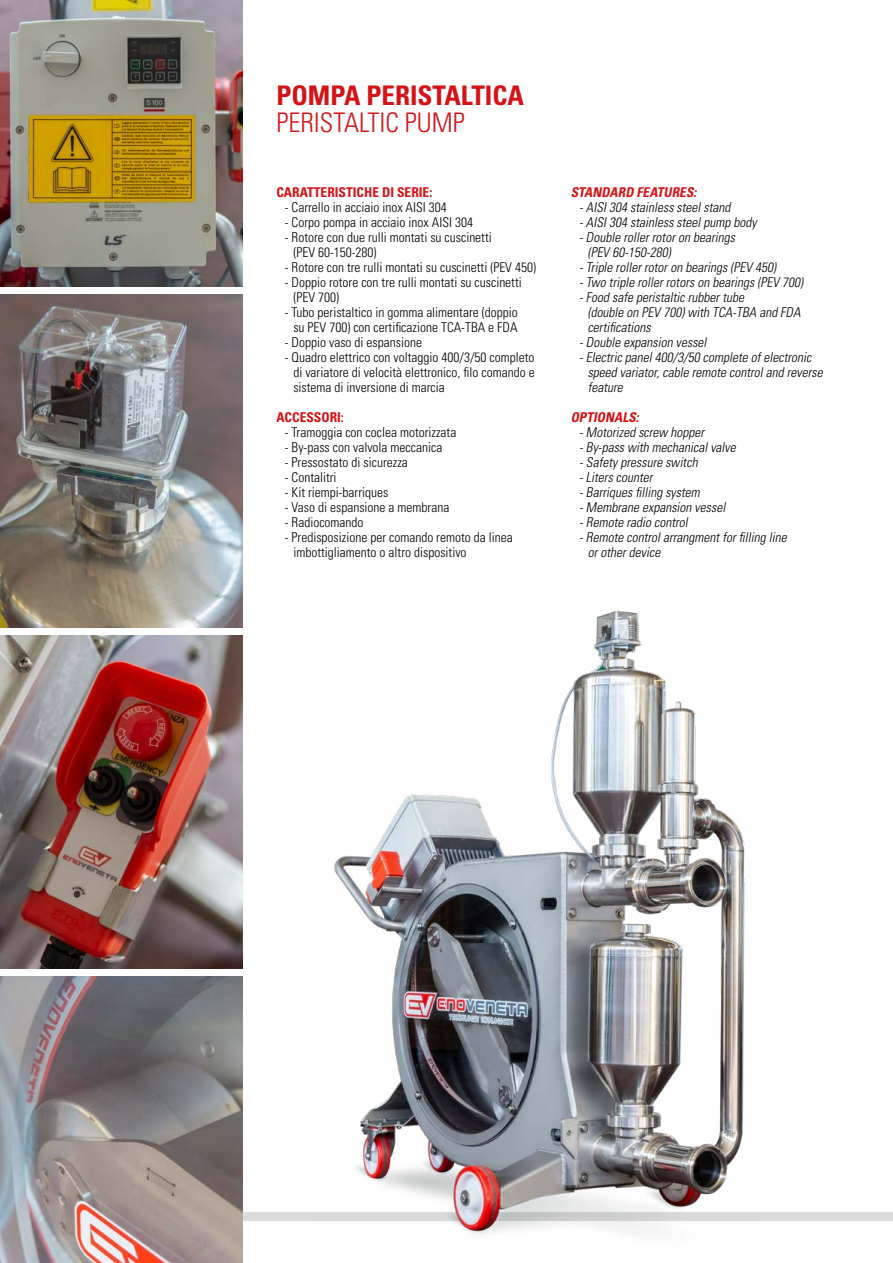
<style>
.page{position:relative;width:893px;height:1263px;background:#fff}
.page>*{position:absolute;margin:0;border:0;box-sizing:border-box;transform-origin:0 0}
.t1{font:700 condensed 27px "Univers LT Std";color:#d51317}
.t2{font:300 condensed 27px "Univers LT Std";color:#d51317}
.t3{font:300 condensed 13.5px/15px "Univers LT Std";color:#000}
.t4{font:italic 300 condensed 13.5px "Univers LT Std";color:#000}
.t5{font:700 condensed 13.5px "Univers LT Std";color:#d51317}
.t6{font:italic 700 condensed 13.5px "Univers LT Std";color:#d51317}
</style>
<div class="page">
<div style="left:85px;top:1212px;width:808px;height:8px;background:#dbdbdb"></div>
<img style="left:0;top:294px;width:242px;height:333px">
<img style="left:0;top:0;width:242px;height:286px">
<img style="left:0;top:636px;width:242px;height:332px">
<img style="left:0;top:977px;width:242px;height:286px">
<img style="left:315px;top:610px;width:446px;height:624px">
<h1 class="t1" style="left:276px;top:78px;width:249px">POMPA PERISTALTICA</h1>
<h1 class="t2" style="left:276px;top:106px;width:190px">PERISTALTIC PUMP</h1>
<p class="t5" style="left:276px;top:184px;width:157px">CARATTERISTICHE DI SERIE:</p>
<p class="t3" style="left:285px;top:200px;width:163px">- Carrello in acciaio inox AISI 304</p>
<p class="t3" style="left:285px;top:215px;width:190px">- Corpo pompa in acciaio inox AISI 304</p>
<p class="t3" style="left:293px;top:229px;width:200px;text-indent:-9px">- Rotore con due rulli montati su cuscinetti (PEV 60-150-280)</p>
<p class="t3" style="left:285px;top:259px;width:253px">- Rotore con tre rulli montati su cuscinetti (PEV 450)</p>
<p class="t3" style="left:293px;top:274px;width:230px;text-indent:-8px">- Doppio rotore con tre rulli montati su cuscinetti (PEV 700)</p>
<p class="t3" style="left:285px;top:304px;width:234px;text-align:right">- Tubo peristaltico in gomma alimentare (doppio su PEV 700) con certificazione TCA-TBA e FDA</p>
<p class="t3" style="left:285px;top:334px;width:139px">- Doppio vaso di espansione</p>
<p class="t3" style="left:293px;top:349px;width:243px;text-align:justify;text-indent:-9px">- Quadro elettrico con voltaggio 400/3/50 completo di variatore di velocità elettronico, filo comando e sistema di inversione di marcia</p>
<p class="t5" style="left:276px;top:409px;width:69px">ACCESSORI:</p>
<p class="t3" style="left:285px;top:425px;width:173px">- Tramoggia con coclea motorizzata</p>
<p class="t3" style="left:285px;top:440px;width:159px">- By-pass con valvola meccanica</p>
<p class="t3" style="left:285px;top:455px;width:124px">- Pressostato di sicurezza</p>
<p class="t3" style="left:285px;top:470px;width:53px">- Contalitri</p>
<p class="t3" style="left:285px;top:485px;width:105px">- Kit riempi-barriques</p>
<p class="t3" style="left:285px;top:500px;width:166px">- Vaso di espansione a membrana</p>
<p class="t3" style="left:285px;top:515px;width:80px">- Radiocomando</p>
<p class="t3" style="left:293px;top:530px;width:221px;text-indent:-9px">- Predisposizione per comando remoto da linea imbottigliamento o altro dispositivo</p>
<p class="t6" style="left:571px;top:184px;width:130px">STANDARD FEATURES:</p>
<p class="t4" style="left:579px;top:199px;width:156px">-AISI304 stainlesssteelstand</p>
<p class="t4" style="left:579px;top:214px;width:182px">-AISI304 stainlesssteelpump body</p>
<p class="t4" style="left:579px;top:229px;width:160px">-Double rollerrotoron bearings</p>
<p class="t4" style="left:588px;top:244px;width:88px">(PEV 60-150-280)</p>
<p class="t4" style="left:579px;top:259px;width:201px">-Triple rollerrotoron bearings(PEV 450)</p>
<p class="t4" style="left:579px;top:274px;width:228px">-Two triple rollerrotorson bearings(PEV 700)</p>
<p class="t4" style="left:579px;top:289px;width:169px">-Food safe peristalticrubbertube</p>
<p class="t4" style="left:588px;top:304px;width:217px">(double on PEV 700)with TCA-TBA and FDA</p>
<p class="t4" style="left:588px;top:319px;width:67px">certifications</p>
<p class="t4" style="left:579px;top:334px;width:132px">-Double expansion vessel</p>
<p class="t4" style="left:579px;top:349px;width:237px">-Electricpanel400/3/50 complete ofelectronic</p>
<p class="t4" style="left:588px;top:364px;width:240px">speed variator,cable remote controland reverse</p>
<p class="t4" style="left:588px;top:379px;width:40px">feature</p>
<p class="t6" style="left:571px;top:409px;width:73px">OPTIONALS:</p>
<p class="t4" style="left:579px;top:424px;width:130px">-Motorized screw hopper</p>
<p class="t4" style="left:579px;top:439px;width:161px">-By-passwith mechanicalvalve</p>
<p class="t4" style="left:579px;top:454px;width:123px">-Safetypressure switch</p>
<p class="t4" style="left:579px;top:469px;width:78px">-Literscounter</p>
<p class="t4" style="left:579px;top:484px;width:125px">-Barriquesfilling system</p>
<p class="t4" style="left:579px;top:499px;width:151px">-Membrane expansion vessel</p>
<p class="t4" style="left:579px;top:514px;width:113px">-Remote radio control</p>
<p class="t4" style="left:579px;top:529px;width:212px">-Remote controlarrangmentforfilling line</p>
<p class="t4" style="left:588px;top:544px;width:77px">orotherdevice</p>
</div>
